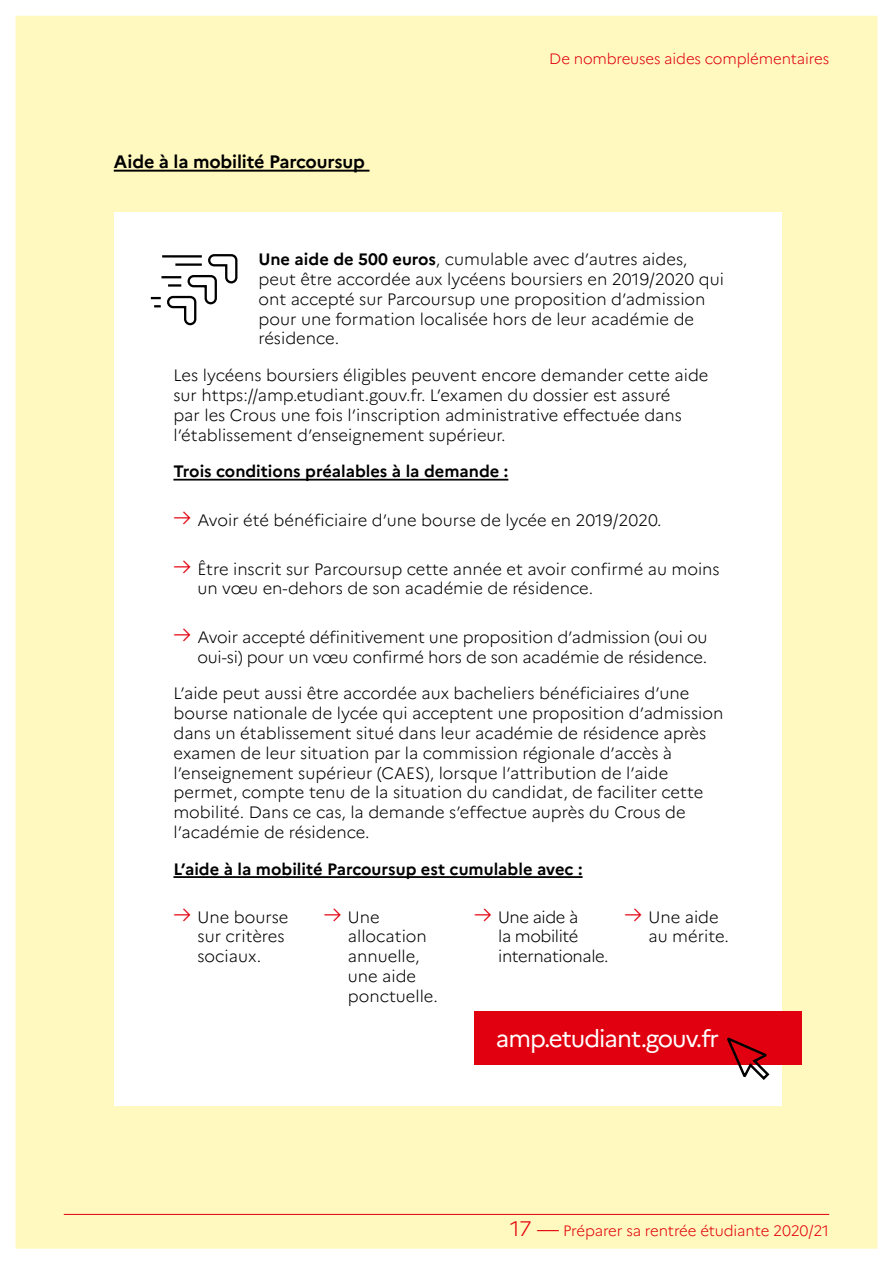
<style>
.page{position:relative;width:893px;height:1263px;background:#fff}
.page>*{position:absolute;margin:0;border:0;box-sizing:border-box;transform-origin:0 0}
.t1{font:24px "Marianne";letter-spacing:-.04em;color:#fff}
.t2{font:700 18px "Marianne";letter-spacing:-.01em;color:#000}
.t3{font:300 16.5px/19.8px "Marianne";color:#000}
.t4{font:700 16.5px "Marianne";color:#000}
.t5{font:300 16.5px/19.8px "Marianne";letter-spacing:-.025em;color:#000}
.t6{font:300 15px "Marianne";letter-spacing:-.01em;color:#e1000f}
.s1{font-weight:700}
.s2{font-size:22.5px;color:#e1000f}
.s3{font-size:21px}
</style>
<div class="page">
<div style="left:15px;top:15px;width:863px;height:1234px;background:#fff9bf"></div>
<div style="left:114px;top:213px;width:667px;height:893px;background:#fff"></div>
<hr style="left:114px;top:170px;width:255px;height:2px;background:#000">
<svg style="left:150px;top:254px;width:88px;height:72px"></svg>
<hr style="left:173px;top:479px;width:335px;height:2px;background:#000">
<hr style="left:173px;top:876px;width:410px;height:2px;background:#000">
<div style="left:474px;top:1011px;width:328px;height:53px;background:#e1000f"></div>
<svg style="left:726px;top:1037px;width:45px;height:43px"></svg>
<div style="left:496px;top:1028px;width:231px;height:24px;background:#e1000f"></div>
<p class="t2" style="left:114px;top:150px;width:253px">Aide à la mobilité Parcoursup</p>
<p class="t6" style="left:549px;top:50px;width:281px">De nombreuses aides complémentaires</p>
<p class="t3" style="left:258px;top:249px;width:467px"><span class="s1">Une aide de 500 euros</span>, cumulable avec d’autres aides, peut être accordée aux lycéens boursiers en 2019/2020 qui ont accepté sur Parcoursup une proposition d’admission pour une formation localisée hors de leur académie de résidence.</p>
<p class="t3" style="left:173px;top:365px;width:537px">Les lycéens boursiers éligibles peuvent encore demander cette aide sur https://amp.etudiant.gouv.fr. L’examen du dossier est assuré<br>par les Crous une fois l’inscription administrative effectuée dans l’établissement d’enseignement supérieur.</p>
<p class="t4" style="left:173px;top:461px;width:336px">Trois conditions préalables à la demande :</p>
<p class="t3" style="left:173px;top:510px;width:490px"><span class="s2">→</span> Avoir été bénéficiaire d’une bourse de lycée en 2019/2020.</p>
<p class="t3" style="left:197px;top:559px;width:524px;text-indent:-24px"><span class="s2">→</span> Être inscrit sur Parcoursup cette année et avoir confirmé au moins un vœu en-dehors de son académie de résidence.</p>
<p class="t3" style="left:173px;top:627px;width:536px;text-align:right"><span class="s2">→</span> Avoir accepté définitivement une proposition d’admission (oui ou oui-si) pour un vœu confirmé hors de son académie de résidence.</p>
<p class="t3" style="left:173px;top:684px;width:551px">L’aide peut aussi être accordée aux bacheliers bénéficiaires d’une bourse nationale de lycée qui acceptent une proposition d’admission dans un établissement situé dans leur académie de résidence après examen de leur situation par la commission régionale d’accès à l’enseignement supérieur (CAES), lorsque l’attribution de l’aide permet, compte tenu de la situation du candidat, de faciliter cette mobilité. Dans ce cas, la demande s’effectue auprès du Crous de l’académie de résidence.</p>
<p class="t4" style="left:173px;top:859px;width:411px">L’aide à la mobilité Parcoursup est cumulable avec :</p>
<p class="t3" style="left:198px;top:907px;width:92px;text-indent:-24px"><span class="s2">→</span> Une bourse sur critères sociaux.</p>
<p class="t3" style="left:348px;top:907px;width:92px;text-indent:-24px"><span class="s2">→</span> Une allocation annuelle, une aide ponctuelle.</p>
<p class="t5" style="left:498px;top:907px;width:112px;text-indent:-24px"><span class="s2">→</span> Une aide à<br>la mobilité internationale.</p>
<p class="t3" style="left:648px;top:907px;width:82px;text-indent:-24px"><span class="s2">→</span> Une aide au mérite.</p>
<h1 class="t1" style="left:496px;top:1024px;width:225px">amp.etudiant.gouv.fr</h1>
<p class="t6" style="left:510px;top:1221px;width:320px"><span class="s3">17 —</span> Préparer sa rentrée étudiante 2020/21</p>
</div>
